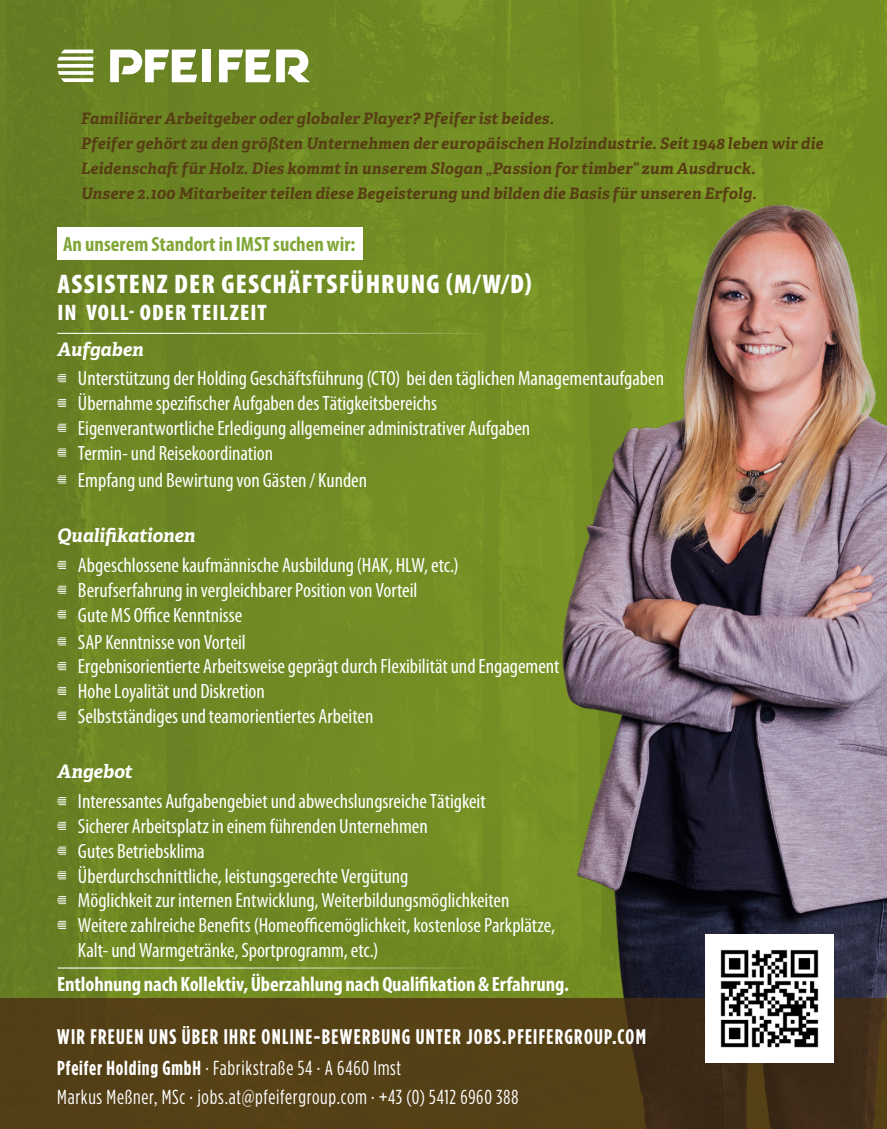
<style>
.page{position:relative;width:887px;height:1129px;background:#fff}
.page>*{position:absolute;margin:0;border:0;box-sizing:border-box;transform-origin:0 0}
.t1{font:900 condensed 27px "Myriad Pro";letter-spacing:.045em;color:#fff}
.t2{font:900 condensed 22.5px "Myriad Pro";letter-spacing:.05em;color:#fff}
.t3{font:700 21.15px "Gotham Condensed";letter-spacing:.06em;color:#fff}
.Beschreibung_Aufzähl{font:condensed 20.7px "Myriad Pro";color:#fff}
.Beschreibung_Aufzähl-2{font:700 condensed 20.7px "Myriad Pro";letter-spacing:-.005em;color:#fff}
.Beschreibung_Aufzähl-3{font:700 condensed 20.7px "Myriad Pro";letter-spacing:.005em;color:#81a638}
.t4{font:20.25px "Gotham Condensed";letter-spacing:.035em;color:#fff}
.Beschreibung_Headlin{font:italic 700 18.68px "Adelle";letter-spacing:-.01em;color:#fff}
.Zitat{font:italic 700 15.75px/24.8px "Adelle";letter-spacing:.01em;color:#573d13}
.s1{font-weight:700}
</style>
<div class="page">
<img style="left:0;top:0;width:887px;height:998px">
<img style="left:344px;top:176px;width:543px;height:822px">
<svg style="left:57px;top:374px;width:9px;height:8px"></svg>
<svg style="left:57px;top:399px;width:9px;height:8px"></svg>
<svg style="left:57px;top:424px;width:9px;height:8px"></svg>
<svg style="left:57px;top:448px;width:9px;height:8px"></svg>
<svg style="left:57px;top:475px;width:9px;height:8px"></svg>
<svg style="left:57px;top:561px;width:9px;height:8px"></svg>
<svg style="left:57px;top:586px;width:9px;height:8px"></svg>
<svg style="left:57px;top:610px;width:9px;height:8px"></svg>
<svg style="left:57px;top:637px;width:9px;height:8px"></svg>
<svg style="left:57px;top:662px;width:9px;height:8px"></svg>
<svg style="left:57px;top:687px;width:9px;height:8px"></svg>
<svg style="left:57px;top:712px;width:9px;height:8px"></svg>
<svg style="left:57px;top:797px;width:9px;height:8px"></svg>
<svg style="left:57px;top:822px;width:9px;height:8px"></svg>
<svg style="left:57px;top:847px;width:9px;height:8px"></svg>
<svg style="left:57px;top:871px;width:9px;height:8px"></svg>
<svg style="left:57px;top:896px;width:9px;height:8px"></svg>
<svg style="left:57px;top:921px;width:9px;height:8px"></svg>
<svg style="left:0;top:998px;width:887px;height:131px;background:#503c16"></svg>
<div style="left:202px;top:50px;width:9px;height:32px;background:#fff"></div>
<svg style="left:219px;top:50px;width:91px;height:32px"></svg>
<svg style="left:110px;top:50px;width:87px;height:32px"></svg>
<svg style="left:57px;top:50px;width:36px;height:32px"></svg>
<hr style="left:58px;top:967px;width:434px;height:2px;background:#fff">
<div style="left:57px;top:227px;width:306px;height:33px;background:#fff"></div>
<hr style="left:57px;top:333px;width:435px;height:1px;background:#fff">
<img style="left:705px;top:934px;width:128px;height:128px">
<p class="Zitat" style="left:81px;top:107px;width:475px">Familiärer Arbeitgeber oder globaler Player? Pfeifer ist beides.</p>
<p class="Zitat" style="left:81px;top:131px;width:744px">Pfeifer gehört zu den größten Unternehmen der europäischen Holzindustrie. Seit 1948 leben wir die<br>Leidenschaft für Holz. Dies kommt in unserem Slogan „Passion for timber“ zum Ausdruck.</p>
<p class="Zitat" style="left:81px;top:181px;width:677px">Unsere 2.100 Mitarbeiter teilen diese Begeisterung und bilden die Basis für unseren Erfolg.</p>
<p class="Beschreibung_Aufzähl-3" style="left:63px;top:231px;width:294px">An unserem Standort in IMST suchen wir:</p>
<p class="t1" style="left:57px;top:266px;width:475px">ASSISTENZ DER GESCHÄFTSFÜHRUNG (M/W/D)</p>
<p class="t2" style="left:57px;top:298px;width:211px">IN VOLL- ODER TEILZEIT</p>
<p class="Beschreibung_Headlin" style="left:57px;top:337px;width:88px">Aufgaben</p>
<p class="Beschreibung_Aufzähl" style="left:78px;top:366px;width:587px">Unterstützung der Holding Geschäftsführung (CTO) bei den täglichen Managementaufgaben</p>
<p class="Beschreibung_Aufzähl" style="left:78px;top:391px;width:360px">Übernahme spezifischer Aufgaben des Tätigkeitsbereichs</p>
<p class="Beschreibung_Aufzähl" style="left:78px;top:416px;width:454px">Eigenverantwortliche Erledigung allgemeiner administrativer Aufgaben</p>
<p class="Beschreibung_Aufzähl" style="left:78px;top:440px;width:197px">Termin- und Reisekoordination</p>
<p class="Beschreibung_Aufzähl" style="left:78px;top:467px;width:291px">Empfang und Bewirtung von Gästen / Kunden</p>
<p class="Beschreibung_Headlin" style="left:57px;top:524px;width:140px">Qualifikationen</p>
<p class="Beschreibung_Aufzähl" style="left:78px;top:553px;width:382px">Abgeschlossene kaufmännische Ausbildung (HAK, HLW, etc.)</p>
<p class="Beschreibung_Aufzähl" style="left:78px;top:577px;width:341px">Berufserfahrung in vergleichbarer Position von Vorteil</p>
<p class="Beschreibung_Aufzähl" style="left:78px;top:602px;width:166px">Gute MS Office Kenntnisse</p>
<p class="Beschreibung_Aufzähl" style="left:78px;top:629px;width:169px">SAP Kenntnisse von Vorteil</p>
<p class="Beschreibung_Aufzähl" style="left:78px;top:654px;width:483px">Ergebnisorientierte Arbeitsweise geprägt durch Flexibilität und Engagement</p>
<p class="Beschreibung_Aufzähl" style="left:78px;top:679px;width:188px">Hohe Loyalität und Diskretion</p>
<p class="Beschreibung_Aufzähl" style="left:78px;top:703px;width:297px">Selbstständiges und teamorientiertes Arbeiten</p>
<p class="Beschreibung_Headlin" style="left:57px;top:760px;width:77px">Angebot</p>
<p class="Beschreibung_Aufzähl" style="left:78px;top:789px;width:409px">Interessantes Aufgabengebiet und abwechslungsreiche Tätigkeit</p>
<p class="Beschreibung_Aufzähl" style="left:78px;top:814px;width:351px">Sicherer Arbeitsplatz in einem führenden Unternehmen</p>
<p class="Beschreibung_Aufzähl" style="left:78px;top:838px;width:128px">Gutes Betriebsklima</p>
<p class="Beschreibung_Aufzähl" style="left:78px;top:863px;width:332px">Überdurchschnittliche, leistungsgerechte Vergütung</p>
<p class="Beschreibung_Aufzähl" style="left:78px;top:888px;width:433px">Möglichkeit zur internen Entwicklung, Weiterbildungsmöglichkeiten</p>
<p class="Beschreibung_Aufzähl" style="left:78px;top:913px;width:478px">Weitere zahlreiche Benefits (Homeofficemöglichkeit, kostenlose Parkplätze,</p>
<p class="Beschreibung_Aufzähl" style="left:78px;top:937px;width:302px">Kalt- und Warmgetränke, Sportprogramm, etc.)</p>
<p class="Beschreibung_Aufzähl-2" style="left:57px;top:971px;width:513px">Entlohnung nach Kollektiv, Überzahlung nach Qualifikation &amp; Erfahrung.</p>
<p class="t3" style="left:57px;top:1025px;width:590px">WIR FREUEN UNS ÜBER IHRE ONLINE-BEWERBUNG UNTER JOBS.PFEIFERGROUP.COM</p>
<p class="t4" style="left:57px;top:1057px;width:345px"><span class="s1">Pfeifer Holding GmbH</span> · Fabrikstraße 54 · A 6460 Imst</p>
<p class="t4" style="left:57px;top:1086px;width:462px">Markus Meßner, MSc · jobs.at@pfeifergroup.com · +43 (0) 5412 6960 388</p>
</div>
